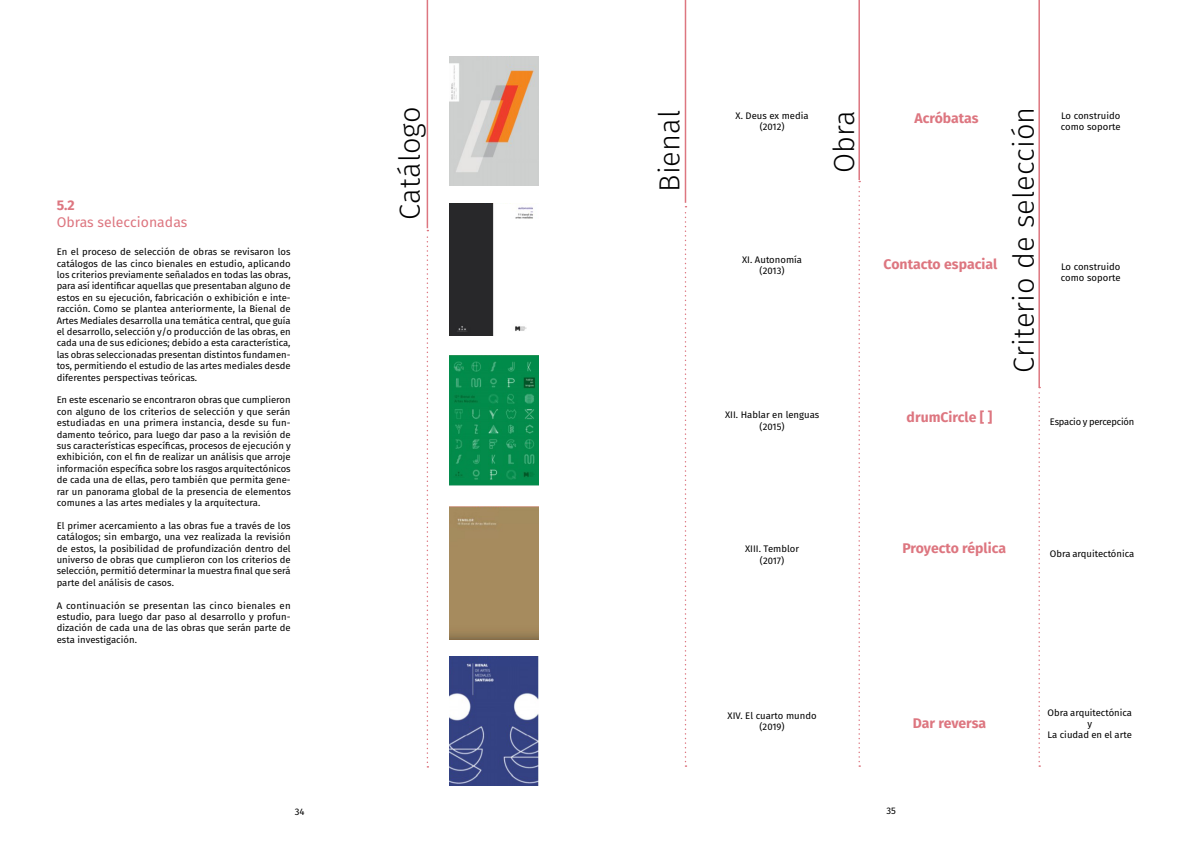
<style>
.page{position:relative;width:1191px;height:842px;background:#fff}
.page>*{position:absolute;margin:0;border:0;box-sizing:border-box;transform-origin:0 0}
.t1{font:300 29px "Fira Sans";letter-spacing:.005em;color:#000}
.t2{font:700 14px "Fira Sans";color:#dd7680}
.t3{font:14px "Fira Sans";letter-spacing:.005em;color:#dd7680}
.t4{font:9.5px/11.4px "Fira Sans";letter-spacing:.005em;color:#000;text-align:center}
.t5{font:9.5px "Fira Sans";letter-spacing:-.02em;color:#000}
</style>
<div class="page">
<div style="left:449px;top:507px;width:90px;height:132px;background:#a68b5e"></div>
<img style="left:449px;top:656px;width:90px;height:129px">
<img style="left:449px;top:356px;width:90px;height:129px">
<img style="left:449px;top:204px;width:84px;height:131px">
<img style="left:449px;top:57px;width:90px;height:128px">
<hr style="left:426px;top:0;width:2px;height:228px;background:#dd7680">
<svg style="left:426px;top:230px;width:2px;height:538px"></svg>
<hr style="left:684px;top:0;width:2px;height:203px;background:#dd7680">
<svg style="left:684px;top:206px;width:2px;height:561px"></svg>
<hr style="left:858px;top:0;width:2px;height:180px;background:#dd7680">
<svg style="left:858px;top:181px;width:2px;height:586px"></svg>
<hr style="left:1038px;top:0;width:2px;height:387px;background:#dd7680">
<svg style="left:1038px;top:387px;width:2px;height:380px"></svg>
<h2 class="t2" style="left:57px;top:193px;width:20px">5.2</h2>
<h2 class="t3" style="left:57px;top:211px;width:132px">Obras seleccionadas</h2>
<p class="t4" style="left:57px;top:246px;width:236px;text-align:justify">En el proceso de selección de obras se revisaron los catálogos de las cinco bienales en estudio, aplicando los criterios previamente señalados en todas las obras, para así identificar aquellas que presentaban alguno de estos en su ejecución, fabricación o exhibición e inte&shy;racción. Como se plantea anteriormente, la Bienal de Artes Mediales desarrolla una temática central, que guía el desarrollo, selección y/o producción de las obras, en cada una de sus ediciones; debido a esta característica, las obras seleccionadas presentan distintos fundamen&shy;tos, permitiendo el estudio de las artes mediales desde diferentes perspectivas teóricas.</p>
<p class="t4" style="left:57px;top:394px;width:236px;text-align:justify">En este escenario se encontraron obras que cumplieron con alguno de los criterios de selección y que serán estudiadas en una primera instancia, desde su fun&shy;damento teórico, para luego dar paso a la revisión de sus características específicas, procesos de ejecución y exhibición, con el fin de realizar un análisis que arroje información específica sobre los rasgos arquitectónicos de cada una de ellas, pero también que permita gene&shy;rar un panorama global de la presencia de elementos comunes a las artes mediales y la arquitectura.</p>
<p class="t4" style="left:57px;top:519px;width:235px;text-align:justify">El primer acercamiento a las obras fue a través de los catálogos; sin embargo, una vez realizada la revisión de estos, la posibilidad de profundización dentro del universo de obras que cumplieron con los criterios de selección, permitió determinar la muestra final que será parte del análisis de casos.</p>
<p class="t4" style="left:57px;top:599px;width:235px;text-align:justify">A continuación se presentan las cinco bienales en estudio, para luego dar paso al desarrollo y profun&shy;dización de cada una de las obras que serán parte de esta investigación.</p>
<h1 class="t1" style="left:389px;top:220px;width:114px;rotate:-90deg">Catálogo</h1>
<h1 class="t1" style="left:648px;top:192px;width:83px;rotate:-90deg">Bienal</h1>
<h1 class="t1" style="left:823px;top:173px;width:64px;rotate:-90deg">Obra</h1>
<h1 class="t1" style="left:1003px;top:373px;width:268px;rotate:-90deg">Criterio de selección</h1>
<h2 class="t2" style="left:914px;top:106px;width:65px">Acróbatas</h2>
<p class="t4" style="left:735px;top:110px;width:75px">X. Deus ex media (2012)</p>
<p class="t4" style="left:742px;top:253px;width:61px">XI. Autonomía (2013)</p>
<h2 class="t2" style="left:883px;top:252px;width:115px">Contacto espacial</h2>
<p class="t4" style="left:725px;top:409px;width:96px">XII. Hablar en lenguas (2015)</p>
<h2 class="t2" style="left:906px;top:405px;width:87px">drumCircle [ ]</h2>
<p class="t4" style="left:1060px;top:110px;width:61px;text-align:left">Lo construido como soporte</p>
<p class="t4" style="left:1060px;top:260px;width:61px;text-align:left">Lo construido como soporte</p>
<p class="t5" style="left:1050px;top:415px;width:86px">Espacio y percepción</p>
<p class="t4" style="left:745px;top:543px;width:55px">XIII. Temblor (2017)</p>
<h2 class="t2" style="left:902px;top:537px;width:105px">Proyecto réplica</h2>
<p class="t4" style="left:1050px;top:548px;width:86px">Obra arquitectónica</p>
<p class="t4" style="left:727px;top:709px;width:91px">XIV. El cuarto mundo (2019)</p>
<h2 class="t2" style="left:912px;top:712px;width:75px">Dar reversa</h2>
<p class="t4" style="left:1047px;top:706px;width:86px">Obra arquitectónica y<br>La ciudad en el arte</p>
<p class="t4" style="left:295px;top:806px;width:11px">34</p>
<p class="t4" style="left:886px;top:805px;width:11px">35</p>
</div>
